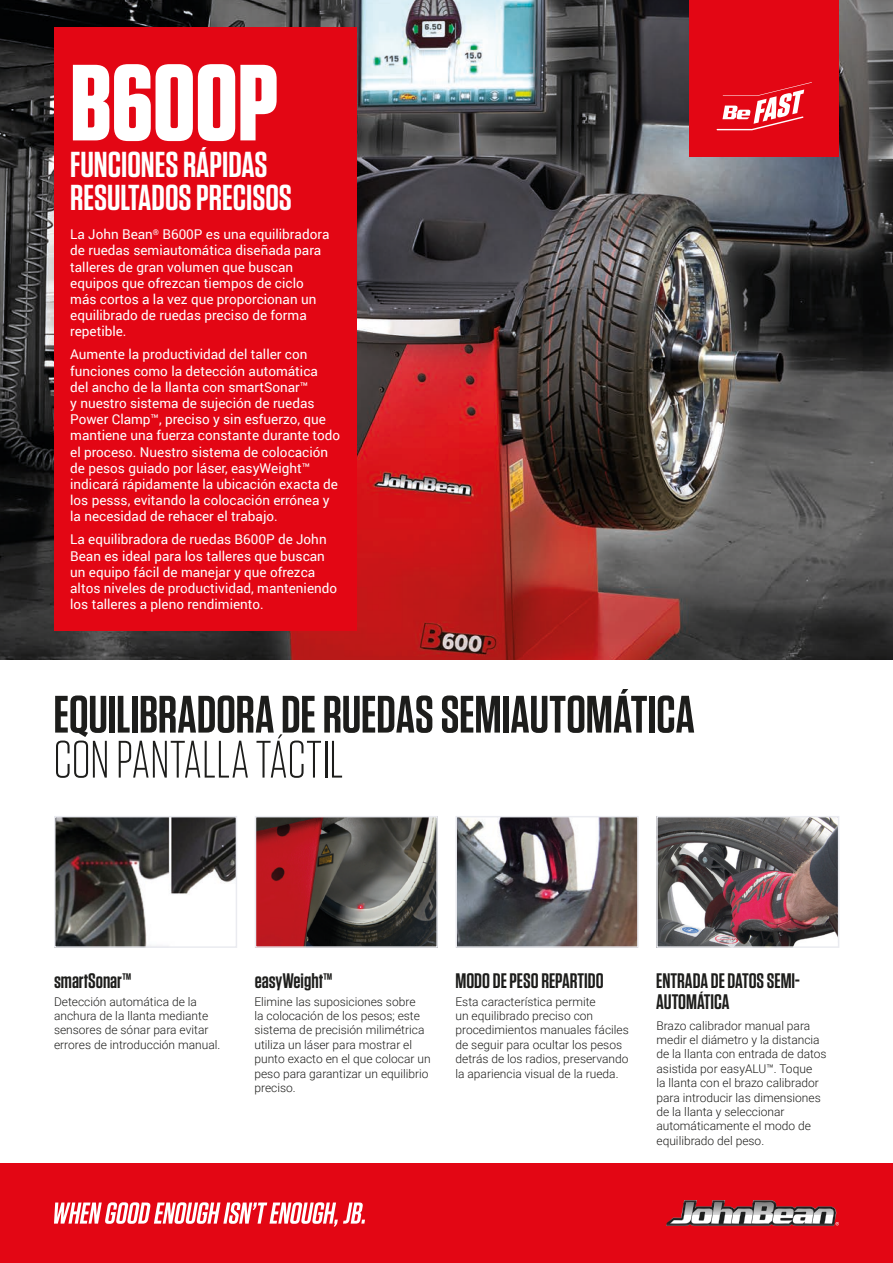
<style>
.page{position:relative;width:893px;height:1263px;background:#fff}
.page>*{position:absolute;margin:0;border:0;box-sizing:border-box;transform-origin:0 0}
.t1{font:700 108px "Tungsten";color:#fff}
.t2{font:600 52.5px "Tungsten";letter-spacing:-.005em;color:#1d1d1b}
.t3{font:300 52.5px "Tungsten";letter-spacing:-.005em;color:#1d1d1b}
.t4{font:600 36px/33px "Tungsten";color:#fff}
.t5{font:600 21px "Tungsten";color:#1d1d1b}
.t6{font:13.5px/16.2px "Roboto";color:#fff}
.t7{font:300 12px/14.4px "Roboto";color:#1d1d1b}
</style>
<div class="page">
<img style="left:0;top:0;width:893px;height:659px">
<img style="left:458px;top:819px;width:178px;height:126px">
<div style="left:455px;top:816px;width:184px;height:132px;border:2px solid #eaebf0"></div>
<img style="left:258px;top:819px;width:177px;height:126px">
<div style="left:255px;top:816px;width:183px;height:132px;border:2px solid #eaebf0"></div>
<img style="left:57px;top:819px;width:177px;height:126px">
<div style="left:54px;top:816px;width:183px;height:132px;border:2px solid #eaebf0"></div>
<img style="left:659px;top:819px;width:177px;height:126px">
<div style="left:656px;top:816px;width:183px;height:132px;border:2px solid #eaebf0"></div>
<div style="left:0;top:1164px;width:893px;height:99px;background:#e30614"></div>
<svg style="left:54px;top:1202px;width:311px;height:25px"></svg>
<svg style="left:666px;top:1200px;width:173px;height:26px"></svg>
<div style="left:689px;top:0;width:150px;height:156px;background:#e30614"></div>
<svg style="left:723px;top:82px;width:89px;height:14px"></svg>
<svg style="left:717px;top:90px;width:87px;height:40px"></svg>
<div style="left:54px;top:27px;width:302px;height:604px;background:#e30614"></div>
<p class="t1" style="left:70px;top:45px;width:209px">B600P</p>
<p class="t4" style="left:70px;top:149px;width:223px">FUNCIONES RÁPIDAS<br>RESULTADOS PRECISOS</p>
<p class="t6" style="left:70px;top:226px;width:261px">La John Bean<sup>®</sup> B600P es una equilibradora de ruedas semiautomática diseñada para talleres de gran volumen que buscan equipos que ofrezcan tiempos de ciclo más cortos a la vez que proporcionan un equilibrado de ruedas preciso de forma repetible.</p>
<p class="t6" style="left:70px;top:346px;width:271px">Aumente la productividad del taller con funciones como la detección automática<br>del ancho de la llanta con smartSonar™<br>y nuestro sistema de sujeción de ruedas Power Clamp™, preciso y sin esfuerzo, que mantiene una fuerza constante durante todo el proceso. Nuestro sistema de colocación de pesos guiado por láser, easyWeight™ indicará rápidamente la ubicación exacta de los pesss, evitando la colocación errónea y la necesidad de rehacer el trabajo.</p>
<p class="t6" style="left:70px;top:531px;width:268px">La equilibradora de ruedas B600P de John Bean es ideal para los talleres que buscan un equipo fácil de manejar y que ofrezca altos niveles de productividad, manteniendo los talleres a pleno rendimiento.</p>
<p class="t2" style="left:53px;top:687px;width:643px">EQUILIBRADORA DE RUEDAS SEMIAUTOMÁTICA</p>
<p class="t3" style="left:53px;top:733px;width:291px">CON PANTALLA TÁCTIL</p>
<p class="t5" style="left:255px;top:969px;width:79px">easyWeight™</p>
<p class="t5" style="left:455px;top:969px;width:150px">MODO DE PESO REPARTIDO</p>
<p class="t5" style="left:54px;top:969px;width:79px">smartSonar™</p>
<p class="t5" style="left:656px;top:969px;width:145px">ENTRADA DE DATOS SEMI-</p>
<p class="t7" style="left:54px;top:993px;width:144px">Detección automática de la</p>
<p class="t5" style="left:656px;top:990px;width:75px">AUTOMÁTICA</p>
<p class="t7" style="left:54px;top:1008px;width:168px">anchura de la llanta mediante sensores de sónar para evitar errores de introducción manual.</p>
<p class="t7" style="left:254px;top:993px;width:178px">Elimine las suposiciones sobre<br>la colocación de los pesos; este sistema de precisión milimétrica utiliza un láser para mostrar el punto exacto en el que colocar un peso para garantizar un equilibrio preciso.</p>
<p class="t7" style="left:455px;top:993px;width:175px">Esta característica permite<br>un equilibrado preciso con procedimientos manuales fáciles de seguir para ocultar los pesos detrás de los radios, preservando la apariencia visual de la rueda.</p>
<p class="t7" style="left:656px;top:1017px;width:172px">Brazo calibrador manual para medir el diámetro y la distancia de la llanta con entrada de datos asistida por easyALU™. Toque<br>la llanta con el brazo calibrador para introducir las dimensiones de la llanta y seleccionar automáticamente el modo de equilibrado del peso.</p>
</div>
